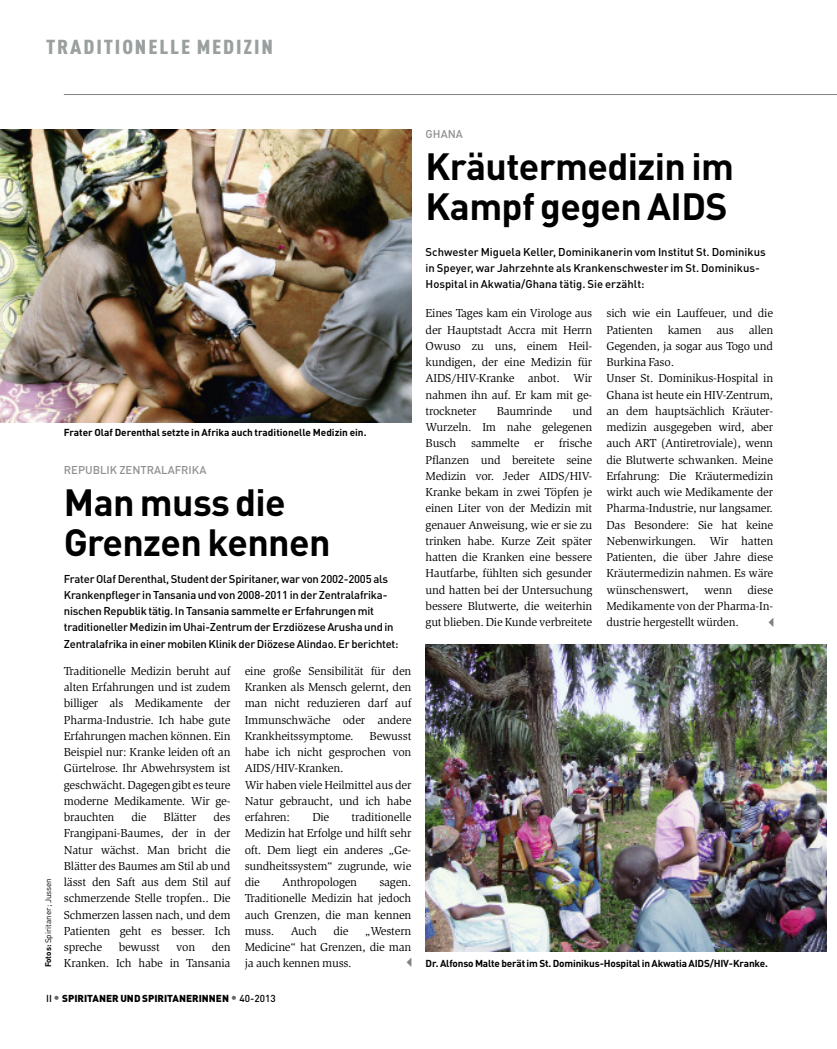
<style>
.page{position:relative;width:837px;height:1049px;background:#fff}
.page>*{position:absolute;margin:0;border:0;box-sizing:border-box;transform-origin:0 0}
.t1{font:700 37.5px/40px "DIN Pro";letter-spacing:-.015em;color:#000}
.t2{font:900 20px "DIN Cond";letter-spacing:.085em;color:#99a09f;scale:1.1 1}
.t3{font:11.88px/16.2px "Slimbach Std";letter-spacing:-.015em;color:#000;text-align:justify}
.t4{font:500 11.25px/16.2px "DIN Pro";letter-spacing:-.02em;color:#000}
.t5{font:500 11.25px/16.2px "DIN Pro";color:#000}
.t6{font:500 11.25px "DIN Pro";color:#909090}
.t7{font:700 10px "DIN Pro";letter-spacing:-.015em;color:#000}
.t8{font:900 10px "DIN Pro";color:#000}
.t9{font:8.12px "DIN Pro";color:#000}
.s1{font-weight:700}
.s2{font-weight:500}
.s3{font-weight:500;font-size:12.5px;color:#666}
</style>
<div class="page">
<hr style="left:64px;top:94px;width:772px;height:1px;background:#808080">
<img style="left:425px;top:644px;width:401px;height:307px">
<img style="left:0;top:129px;width:411px;height:293px">
<h2 class="t2" style="left:46px;top:35px;width:208px">TRADITIONELLE MEDIZIN</h2>
<p class="t7" style="left:64px;top:427px;width:304px">Frater Olaf Derenthal setzte in Afrika auch traditionelle Medizin ein.</p>
<p class="t6" style="left:64px;top:464px;width:144px">REPUBLIK ZENTRALAFRIKA</p>
<h1 class="t1" style="left:64px;top:481px;width:268px">Man muss die<br>Grenzen kennen</h1>
<p class="t9" style="left:43px;top:967px;width:91px;rotate:-90deg"><span class="s1">Fotos:</span> Spiritaner; Jussen</p>
<p class="t4" style="left:64px;top:570px;width:336px">Frater Olaf Derenthal, Student der Spiritaner, war von 2002-2005 als Krankenpfleger in Tansania und von 2008-2011 in der Zentralafrika&shy;nischen Republik tätig. In Tansania sammelte er Erfahrungen mit traditioneller Medizin im Uhai-Zentrum der Erzdiözese Arusha und in Zentralafrika in einer mobilen Klinik der Diözese Alindao. Er berichtet:</p>
<p class="t3" style="left:64px;top:664px;width:168px">Traditionelle Medizin beruht auf alten Erfahrungen und ist zudem billiger als Medikamente der Pharma-Industrie. Ich habe gute Erfahrungen machen können. Ein Beispiel nur: Kranke leiden oft an Gürtelrose. Ihr Abwehrsystem ist geschwächt.Dagegengibt es teure moderne Medikamente. Wir ge&shy;brauchten</p>
<p class="t3" style="left:64px;top:810px;width:168px;text-indent:150px">des Frangipani-Baumes, der in der Natur wächst. Man bricht die Blätter des Baumes am Stil ab und lässt den Saft aus dem Stil auf schmerzende Stelle tropfen.. Die Schmerzen lassen nach, und dem Patienten geht es besser. Ich spreche</p>
<p class="t3" style="left:131px;top:810px;width:17px">die</p>
<p class="t3" style="left:163px;top:810px;width:34px">Blätter</p>
<p class="t3" style="left:64px;top:940px;width:168px;text-align:right">den<br>Kranken. Ich habe in Tansania</p>
<p class="t3" style="left:119px;top:940px;width:43px">bewusst</p>
<p class="t3" style="left:176px;top:940px;width:20px">von</p>
<p class="t3" style="left:244px;top:664px;width:168px">eine große Sensibilität für den Kranken als Mensch gelernt, den man nicht reduzieren darf auf Immunschwäche oder andere Krankheitssymptome.</p>
<p class="t3" style="left:244px;top:729px;width:168px;text-align:left;text-indent:125px">Bewusst habe ich nicht gesprochen von<br>AIDS/HIV-Kranken.<br>Wir haben viele Heilmittel aus der<br>Natur gebraucht, und ich habe erfahren:</p>
<p class="t3" style="left:244px;top:810px;width:168px;text-indent:107px">traditionelle Medizin hat Erfolge und hilft sehr oft. Dem liegt ein anderes „Ge&shy;sundheitssystem“ zugrunde, wie die</p>
<p class="t3" style="left:312px;top:810px;width:18px">Die</p>
<p class="t3" style="left:282px;top:875px;width:76px">Anthropologen</p>
<p class="t3" style="left:244px;top:875px;width:168px;text-indent:135px">sagen.<br>Traditionelle Medizin hat jedoch auch Grenzen, die man kennen muss.</p>
<p class="t3" style="left:290px;top:924px;width:28px">Auch</p>
<p class="t3" style="left:333px;top:924px;width:17px">die</p>
<p class="t3" style="left:244px;top:924px;width:168px;text-indent:120px">„Western Medicine“ hat Grenzen, die man ja auch kennen muss.</p>
<p class="t8" style="left:46px;top:992px;width:231px"><span class="s2">II</span> <span class="s3">•</span> SPIRITANER UND SPIRITANERINNEN <span class="s3">•</span> <span class="s2">40-2013</span></p>
<p class="t6" style="left:425px;top:127px;width:39px">GHANA</p>
<h1 class="t1" style="left:425px;top:145px;width:310px">Kräutermedizin im<br>Kampf gegen AIDS</h1>
<p class="t5" style="left:425px;top:244px;width:341px">Schwester Miguela Keller, Dominikanerin vom Institut St. Dominikus in Speyer, war Jahrzehnte als Krankenschwester im St. Dominikus-<br>Hospital in Akwatia/Ghana tätig. Sie erzählt:</p>
<p class="t3" style="left:425px;top:306px;width:168px">Eines Tages kam ein Virologe aus der Hauptstadt Accra mit Herrn Owuso zu uns, einem Heil&shy;kundigen, der eine Medizin für AIDS/HIV-Kranke anbot. Wir nahmen ihn auf. Er kam mit ge&shy;trockneter</p>
<p class="t3" style="left:425px;top:404px;width:168px;text-indent:147px">und Wurzeln. Im nahe gelegenen Busch sammelte er frische Pflanzen und bereitete seine Medizin vor. Jeder AIDS/HIV-Kranke bekam in zwei Töpfen je einen Liter von der Medizin mit genauer Anweisung, wie er sie zu trinken habe. Kurze Zeit später hatten die Kranken eine bessere Hautfarbe, fühlten sich gesunder und hatten bei der Untersuchung bessere Blutwerte, die weiterhin gut blieben. Die Kunde verbreitete</p>
<p class="t3" style="left:496px;top:404px;width:57px">Baumrinde</p>
<p class="t3" style="left:606px;top:306px;width:168px;text-align:left">sich wie ein Lauffeuer, und die<br>Patienten kamen aus allen<br>Gegenden, ja sogar aus Togo und<br>Burkina Faso.<br>Unser St. Dominikus-Hospital in<br>Ghana ist heute ein HIV-Zentrum, an dem hauptsächlich Kräuter&shy;medizin ausgegeben wird, aber auch ART (Antiretroviale), wenn die Blutwerte schwanken. Meine<br>Erfahrung: Die Kräutermedizin wirkt auch wie Medikamente der<br>Pharma-Industrie, nur langsamer.<br>Das Besondere: Sie hat keine<br>Nebenwirkungen. Wir hatten<br>Patienten, die über Jahre diese<br>Kräutermedizin nahmen. Es wäre wünschenswert,</p>
<p class="t3" style="left:606px;top:582px;width:168px;text-indent:141px">diese Medikamente von der Pharma-In&shy;dustrie hergestellt würden.</p>
<p class="t3" style="left:703px;top:582px;width:30px">wenn</p>
<p class="t7" style="left:425px;top:958px;width:344px">Dr. Alfonso Malte berät im St. Dominikus-Hospitalin AkwatiaAIDS/HIV-Kranke.</p>
</div>
